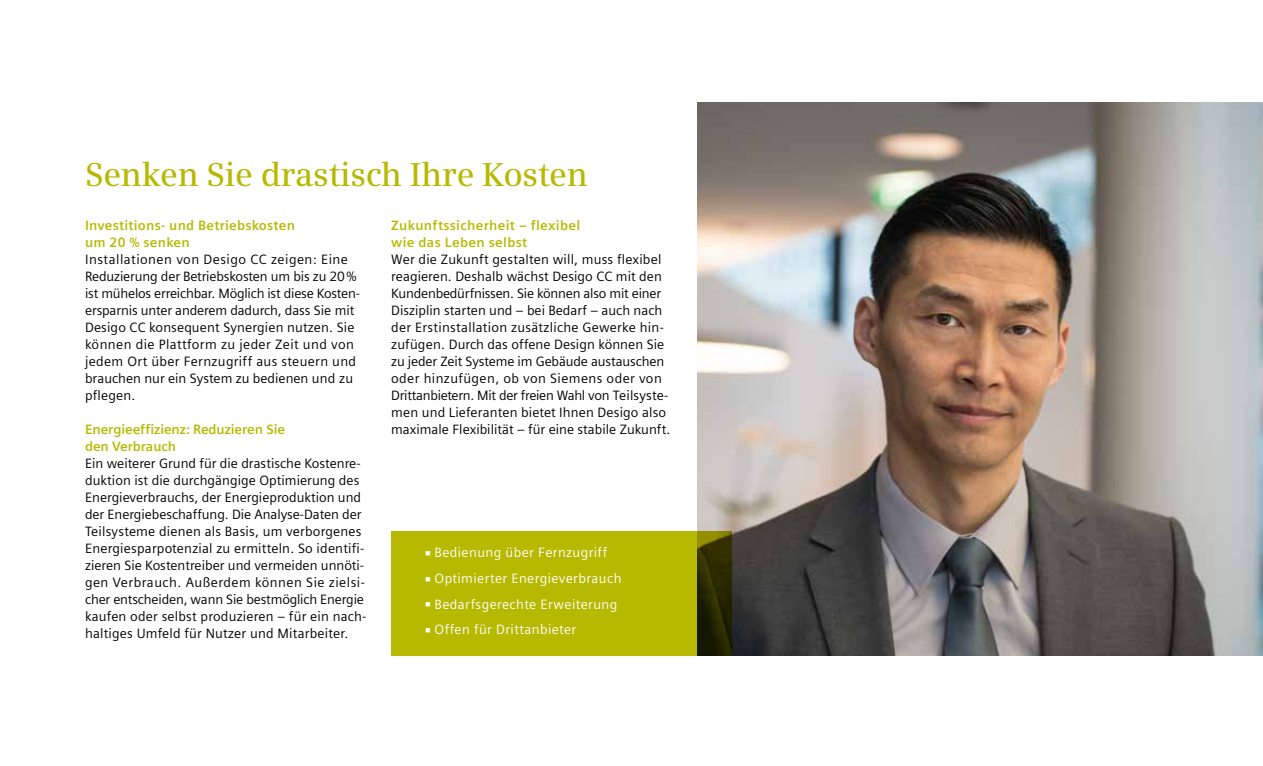
<style>
.page{position:relative;width:1263px;height:766px;background:#fff}
.page>*{position:absolute;margin:0;border:0;box-sizing:border-box;transform-origin:0 0}
.t1{font:600 33px "Siemens Serif";letter-spacing:-.01em;color:#b7b900}
.t2{font:13.5px/17px "Siemens Sans";letter-spacing:.005em;color:#000}
.t3{font:13.5px "Siemens Sans";letter-spacing:.03em;color:#fff}
.s1{font-weight:700;color:#b7b900}
</style>
<div class="page">
<img style="left:697px;top:102px;width:566px;height:553px">
<div style="left:391px;top:531px;width:340px;height:124px;background:#b7b900"></div>
<p class="t1" style="left:85px;top:155px;width:505px">Senken Sie drastisch Ihre Kosten</p>
<p class="t2" style="left:85px;top:217px;width:275px"><span class="s1">Investitions- und Betriebskosten<br>um 20 % senken<br></span>Installationen von Desigo CC zeigen: Eine Reduzierung der Betriebskosten um bis zu 20% ist mühelos erreichbar. Möglich ist diese Kosten&shy;ersparnis unter anderem dadurch, dass Sie mit Desigo CC konsequent Synergien nutzen. Sie können die Plattform zu jeder Zeit und von jedem Ort über Fernzugriff aus steuern und brauchen nur ein System zu bedienen und zu pflegen.</p>
<p class="t2" style="left:85px;top:421px;width:283px"><span class="s1">Energieeffizienz: Reduzieren Sie<br>den Verbrauch<br></span>Ein weiterer Grund für die drastische Kostenre&shy;duktion ist die durchgängige Optimierung des Energieverbrauchs, der Energieproduktion und der Energiebeschaffung. Die Analyse-Daten der Teilsysteme dienen als Basis, um verborgenes Energiesparpotenzial zu ermitteln. So identifi&shy;zieren Sie Kostentreiber und vermeiden unnöti&shy;gen Verbrauch. Außerdem können Sie zielsi&shy;cher entscheiden, wann Sie bestmöglich Energie kaufen oder selbst produzieren – für ein nach&shy;haltiges Umfeld für Nutzer und Mitarbeiter.</p>
<p class="t2" style="left:391px;top:217px;width:281px"><span class="s1">Zukunftssicherheit – flexibel<br>wie das Leben selbst<br></span>Wer die Zukunft gestalten will, muss flexibel reagieren. Deshalb wächst Desigo CC mit den Kundenbedürfnissen. Sie können also mit einer Disziplin starten und – bei Bedarf – auch nach der Erstinstallation zusätzliche Gewerke hin&shy;zufügen. Durch das offene Design können Sie zu jeder Zeit Systeme im Gebäude austauschen oder hinzufügen, ob von Siemens oder von Drittanbietern. Mit der freien Wahl von Teilsyste&shy;men und Lieferanten bietet Ihnen Desigo also maximale Flexibilität – für eine stabile Zukunft.</p>
<p class="t3" style="left:425px;top:545px;width:184px">■ Bedienung über Fernzugriff</p>
<p class="t3" style="left:425px;top:570px;width:198px">■ Optimierter Energieverbrauch</p>
<p class="t3" style="left:425px;top:596px;width:194px">■ Bedarfsgerechte Erweiterung</p>
<p class="t3" style="left:425px;top:621px;width:152px">■ Offen für Drittanbieter</p>
</div>
